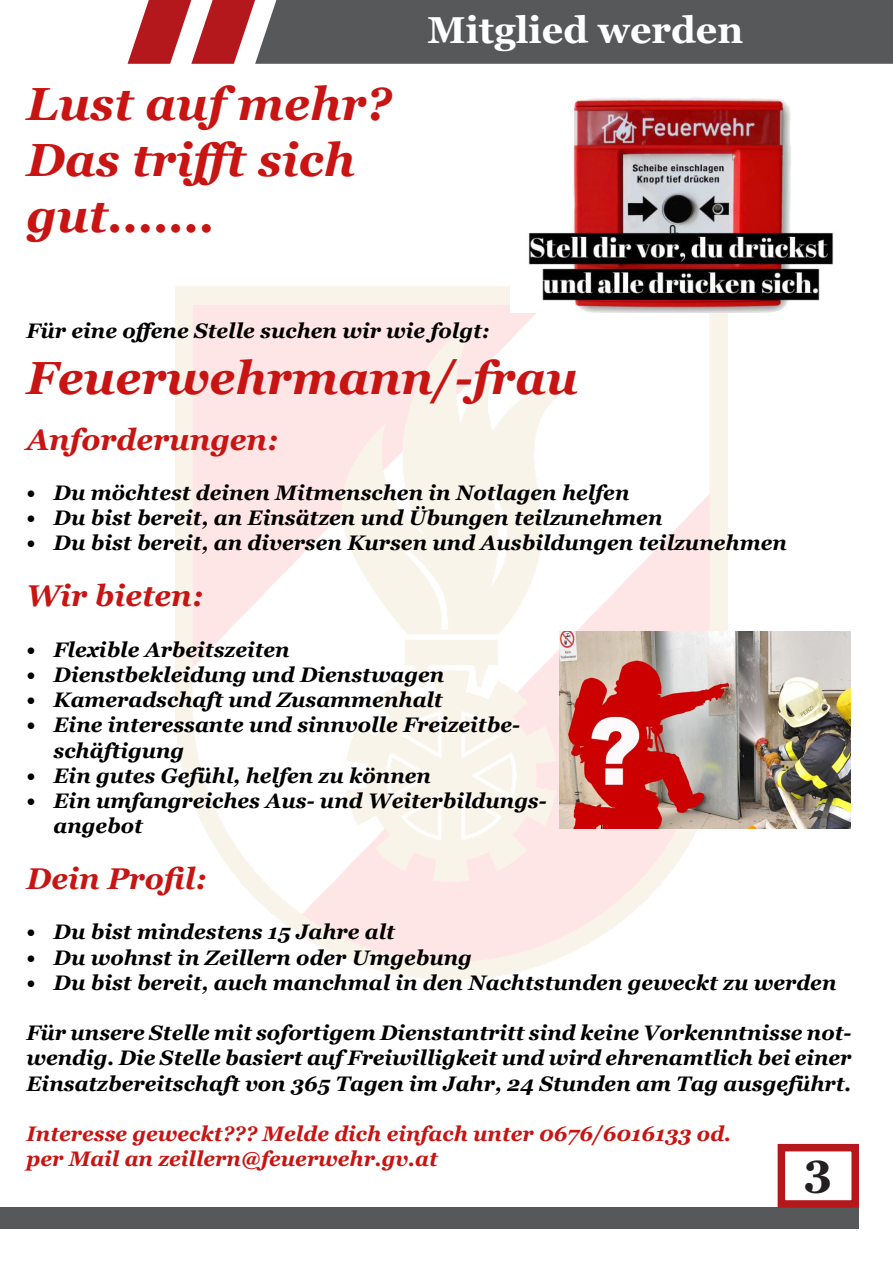
<style>
.page{position:relative;width:893px;height:1263px;background:#fff}
.page>*{position:absolute;margin:0;border:0;box-sizing:border-box;transform-origin:0 0}
.t1{font:italic 700 46.5px/55.8px "Georgia";color:#c81412}
.t2{font:700 45px "Georgia";color:#231f20}
.t3{font:700 37.5px "Georgia";color:#fff}
.t4{font:italic 700 30px "Georgia";color:#c81412}
.t5{font:italic 700 21px/25.2px "Georgia";color:#000}
.t6{font:italic 700 21px "Georgia";color:#c81412}
</style>
<div class="page">
<svg style="left:128px;top:0;width:765px;height:64px;background:#6d5d5f"></svg>
<div style="left:0;top:1208px;width:859px;height:21px;background:#57585a"></div>
<div style="left:778px;top:1144px;width:81px;height:64px;border:8px solid #b4181d"></div>
<img style="left:176px;top:286px;width:552px;height:692px">
<img style="left:510px;top:97px;width:324px;height:215px">
<img style="left:560px;top:631px;width:290px;height:197px">
<p class="t1" style="left:27px;top:76px;width:367px">Lust auf mehr?</p>
<p class="t1" style="left:27px;top:132px;width:330px">Das trifft sich gut.......</p>
<p class="t3" style="left:428px;top:6px;width:317px">Mitglied werden</p>
<p class="t5" style="left:27px;top:318px;width:464px">Für eine offene Stelle suchen wir wie folgt:</p>
<p class="t1" style="left:27px;top:350px;width:553px">Feuerwehrmann/-frau</p>
<p class="t4" style="left:27px;top:420px;width:253px">Anforderungen:</p>
<p class="t5" style="left:27px;top:480px;width:604px">• Du möchtest deinen Mitmenschen in Notlagen helfen</p>
<p class="t5" style="left:27px;top:505px;width:637px">• Du bist bereit, an Einsätzen und Übungen teilzunehmen</p>
<p class="t5" style="left:27px;top:531px;width:762px">• Du bist bereit, an diversen Kursen und Ausbildungen teilzunehmen</p>
<p class="t4" style="left:27px;top:576px;width:178px">Wir bieten:</p>
<p class="t5" style="left:27px;top:637px;width:265px">• Flexible Arbeitszeiten</p>
<p class="t5" style="left:27px;top:662px;width:419px">• Dienstbekleidung und Dienstwagen</p>
<p class="t5" style="left:27px;top:687px;width:418px">• Kameradschaft und Zusammenhalt</p>
<p class="t5" style="left:54px;top:712px;width:468px;text-indent:-27px">• Eine interessante und sinnvolle Freizeitbe&shy;schäftigung</p>
<p class="t5" style="left:27px;top:763px;width:406px">• Ein gutes Gefühl, helfen zu können</p>
<p class="t5" style="left:54px;top:788px;width:495px;text-indent:-27px">• Ein umfangreiches Aus- und Weiterbildungs&shy;angebot</p>
<p class="t4" style="left:27px;top:859px;width:182px">Dein Profil:</p>
<p class="t5" style="left:27px;top:919px;width:370px">• Du bist mindestens 15 Jahre alt</p>
<p class="t5" style="left:27px;top:945px;width:447px">• Du wohnst in Zeillern oder Umgebung</p>
<p class="t5" style="left:27px;top:970px;width:811px">• Du bist bereit, auch manchmal in den Nachtstunden geweckt zu werden</p>
<p class="t5" style="left:27px;top:1020px;width:826px;text-align:justify">Für unsere Stelle mit sofortigem Dienstantritt sind keine Vorkenntnisse not&shy;wendig. Die Stelle basiert auf Freiwilligkeit und wird ehrenamtlich bei einer Einsatzbereitschaft von 365 Tagen im Jahr, 24 Stunden am Tag ausgeführt.</p>
<p class="t6" style="left:27px;top:1120px;width:706px">Interesse geweckt??? Melde dich einfach unter 0676/6016133 od.</p>
<p class="t6" style="left:27px;top:1145px;width:413px">per Mail an zeillern@feuerwehr.gv.at</p>
<h2 class="t2" style="left:804px;top:1141px;width:30px">3</h2>
</div>
